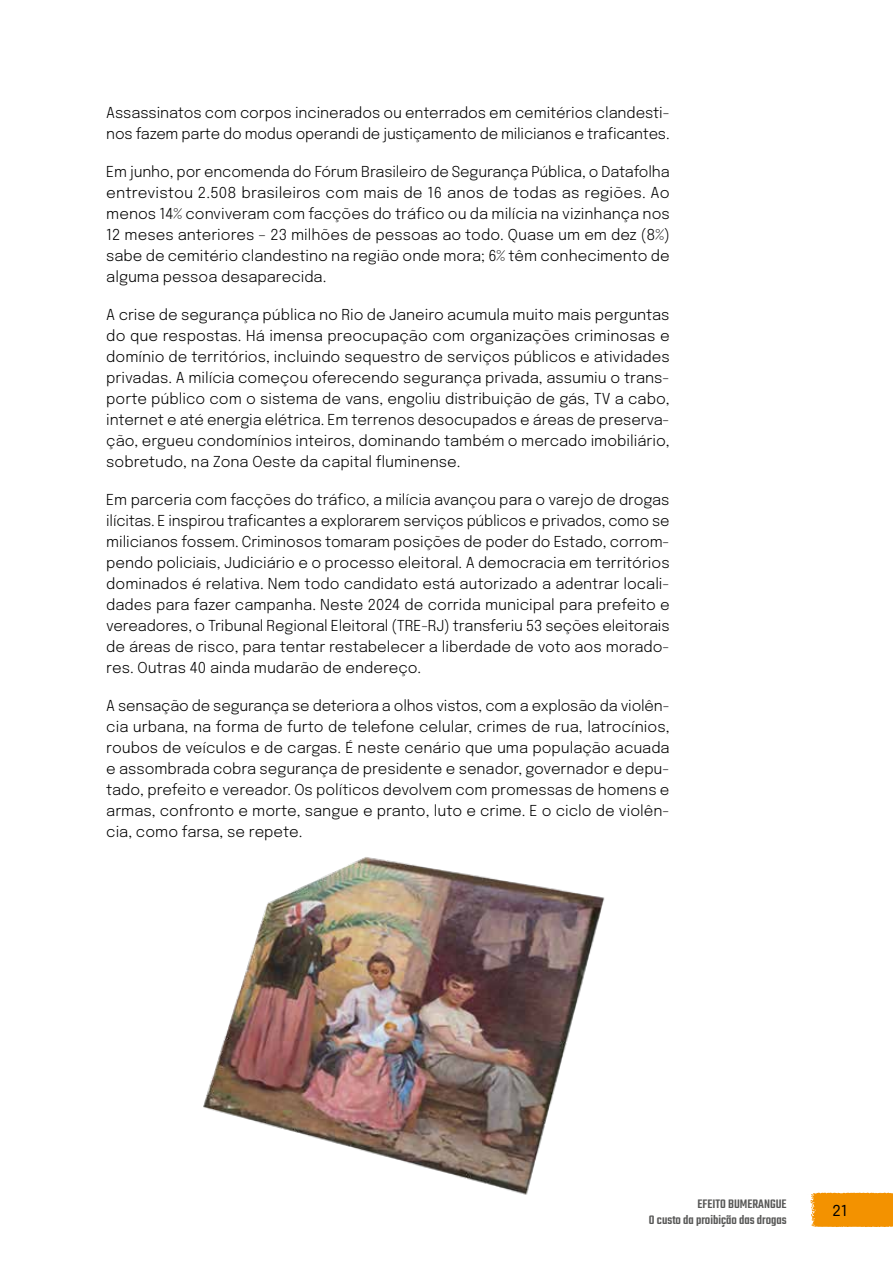
<style>
.page{position:relative;width:893px;height:1263px;background:#fff}
.page>*{position:absolute;margin:0;border:0;box-sizing:border-box;transform-origin:0 0}
.t1{font:300 15px/21px "Epilogue";letter-spacing:-.005em;color:#000;text-align:justify}
.t2{font:15px "Epilogue";color:#000}
.t3{font:500 13.5px/16.2px "Teko";color:#575756;text-align:right}
</style>
<div class="page">
<svg style="left:810px;top:1193px;width:83px;height:34px;background:#f39609"></svg>
<img style="left:203px;top:857px;width:402px;height:338px">
<p class="t1" style="left:106px;top:101px;width:565px">Assassinatos com corpos incinerados ou enterrados em cemitérios clandesti&shy;nos fazem parte do modus operandi de justiçamento de milicianos e traficantes.</p>
<p class="t1" style="left:106px;top:160px;width:565px">Em junho, por encomenda do Fórum Brasileiro de Segurança Pública, o Datafolha entrevistou 2.508 brasileiros com mais de 16 anos de todas as regiões. Ao menos 14% conviveram com facções do tráfico ou da milícia na vizinhança nos 12 meses anteriores – 23 milhões de pessoas ao todo. Quase um em dez (8%) sabe de cemitério clandestino na região onde mora; 6% têm conhecimento de alguma pessoa desaparecida.</p>
<p class="t1" style="left:106px;top:303px;width:565px">A crise de segurança pública no Rio de Janeiro acumula muito mais perguntas do que respostas. Há imensa preocupação com organizações criminosas e domínio de territórios, incluindo sequestro de serviços públicos e atividades privadas. A milícia começou oferecendo segurança privada, assumiu o trans&shy;porte público com o sistema de vans, engoliu distribuição de gás, TV a cabo, internet e até energia elétrica. Em terrenos desocupados e áreas de preserva&shy;ção, ergueu condomínios inteiros, dominando também o mercado imobiliário, sobretudo, na Zona Oeste da capital fluminense.</p>
<p class="t1" style="left:106px;top:488px;width:565px">Em parceria com facções do tráfico, a milícia avançou para o varejo de drogas ilícitas. E inspirou traficantes a explorarem serviços públicos e privados, como se milicianos fossem. Criminosos tomaram posições de poder do Estado, corrom&shy;pendo policiais, Judiciário e o processo eleitoral. A democracia em territórios dominados é relativa. Nem todo candidato está autorizado a adentrar locali&shy;dades para fazer campanha. Neste 2024 de corrida municipal para prefeito e vereadores, o Tribunal Regional Eleitoral (TRE-RJ) transferiu 53 seções eleitorais de áreas de risco, para tentar restabelecer a liberdade de voto aos morado&shy;res. Outras 40 ainda mudarão de endereço.</p>
<p class="t1" style="left:106px;top:694px;width:565px">A sensação de segurança se deteriora a olhos vistos, com a explosão da violên&shy;cia urbana, na forma de furto de telefone celular, crimes de rua, latrocínios, roubos de veículos e de cargas. É neste cenário que uma população acuada e assombrada cobra segurança de presidente e senador, governador e depu&shy;tado, prefeito e vereador. Os políticos devolvem com promessas de homens e armas, confronto e morte, sangue e pranto, luto e crime. E o ciclo de violên&shy;cia, como farsa, se repete.</p>
<p class="t3" style="left:649px;top:1197px;width:139px">EFEITO BUMERANGUE<br>O custo da proibição das drogas</p>
<p class="t2" style="left:832px;top:1200px;width:16px">21</p>
</div>
